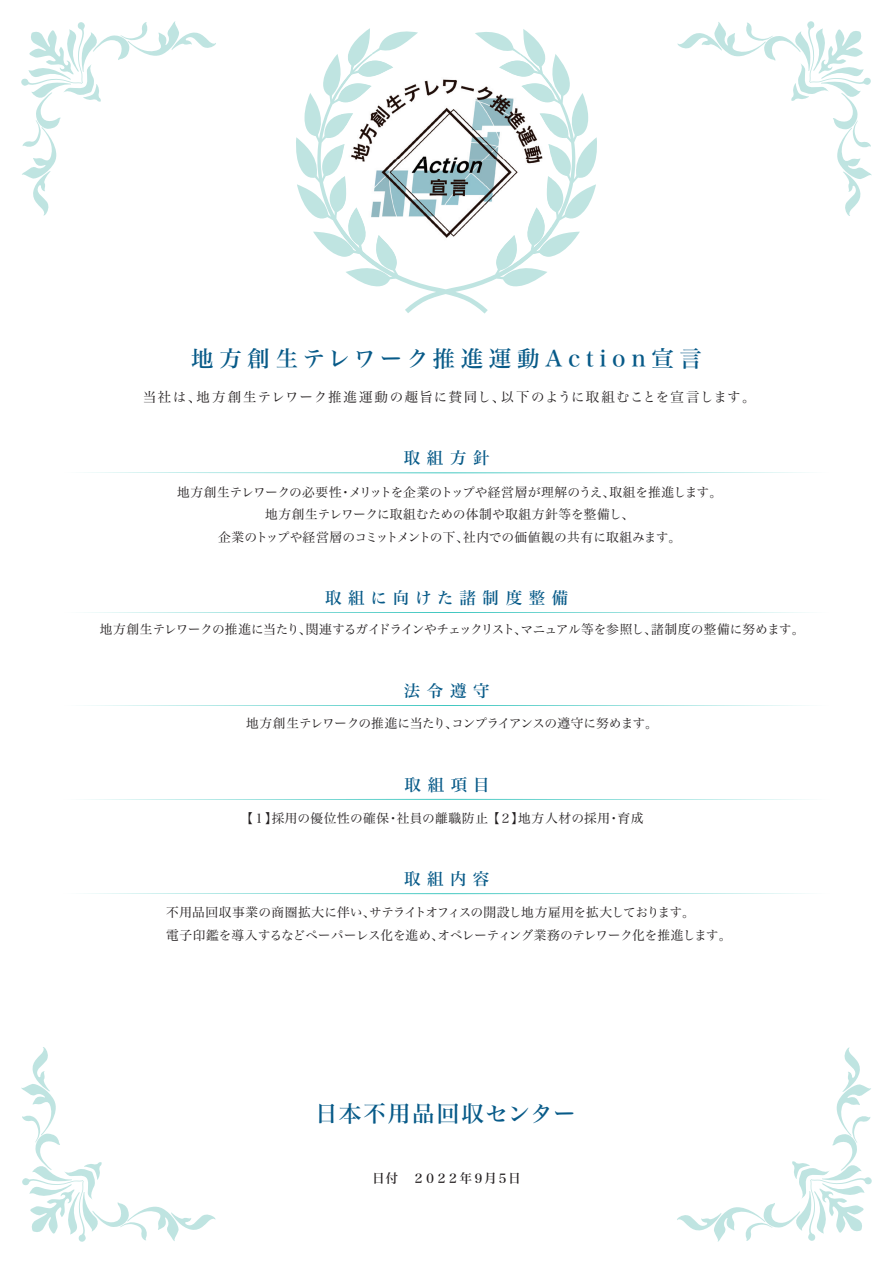
<style>
.page{position:relative;width:893px;height:1263px;background:#fff}
.page>*{position:absolute;margin:0;border:0;box-sizing:border-box;transform-origin:0 0}
.t1{font:22.5px "Hira Min Std N W5";letter-spacing:.25em;color:#075a88}
.t2{font:22.5px "Hira Min Std N W5";letter-spacing:.08em;color:#075a88}
.t3{font:16.5px "Hira Min Std N W5";letter-spacing:.4em;color:#075a88}
.t4{font:16.5px "Hira Min Std N W5";letter-spacing:.38em;color:#075a88}
.t5{font:13.5px "Hira Min Std N W3";letter-spacing:.085em;color:#231f20}
.t6{font:12.75px/22.4px "Hira Min Std N W3";letter-spacing:-.015em;color:#231f20;text-align:center}
.t7{font:12.75px "Hira Min Std N W3";letter-spacing:-.035em;color:#231f20}
.t8{font:12.75px "Hira Min Std N W3";letter-spacing:-.045em;color:#231f20}
.t9{font:12.75px "Hira Min Std N W3";letter-spacing:.045em;color:#231f20}
.t10{font:12.75px "Hira Min Std N W5";letter-spacing:-.06em;color:#231f20}
</style>
<div class="page">
<svg style="left:296px;top:28px;width:301px;height:286px"></svg>
<svg style="left:21px;top:21px;width:195px;height:195px"></svg>
<svg style="left:677px;top:21px;width:195px;height:195px"></svg>
<svg style="left:677px;top:1047px;width:195px;height:195px"></svg>
<svg style="left:21px;top:1047px;width:195px;height:195px"></svg>
<svg style="left:84px;top:472px;width:725px;height:1px"></svg>
<svg style="left:84px;top:612px;width:725px;height:1px"></svg>
<svg style="left:84px;top:705px;width:725px;height:1px"></svg>
<img style="left:394px;top:54px;width:105px;height:198px">
<img style="left:341px;top:54px;width:53px;height:211px">
<img style="left:499px;top:54px;width:52px;height:211px">
<img style="left:393px;top:252px;width:106px;height:13px">
<svg style="left:84px;top:893px;width:725px;height:1px"></svg>
<svg style="left:84px;top:799px;width:725px;height:1px"></svg>
<h1 class="t1" style="left:191px;top:342px;width:512px">地方創生テレワーク推進運動Action宣言</h1>
<p class="t5" style="left:143px;top:387px;width:614px">当社は、地方創生テレワーク推進運動の趣旨に賛同し、以下のように取組むことを宣言します。</p>
<p class="t3" style="left:404px;top:446px;width:87px">取組方針</p>
<p class="t6" style="left:177px;top:481px;width:547px">地方創生テレワークの必要性・メリットを企業のトップや経営層が理解のうえ、取組を推進します。地方創生テレワークに取組むための体制や取組方針等を整備し、<br>企業のトップや経営層のコミットメントの下、社内での価値観の共有に取組みます。</p>
<p class="t4" style="left:325px;top:586px;width:245px">取組に向けた諸制度整備</p>
<p class="t7" style="left:100px;top:620px;width:706px">地方創生テレワークの推進に当たり、関連するガイドラインやチェックリスト、マニュアル等を参照し、諸制度の整備に努めます。</p>
<p class="t3" style="left:404px;top:679px;width:87px">法令遵守</p>
<p class="t8" style="left:246px;top:714px;width:413px">地方創生テレワークの推進に当たり、コンプライアンスの遵守に努めます。</p>
<p class="t3" style="left:405px;top:773px;width:87px">取組項目</p>
<p class="t9" style="left:241px;top:809px;width:405px">【１】採用の優位性の確保・社員の離職防止 【２】地方人材の採用・育成</p>
<p class="t3" style="left:404px;top:867px;width:87px">取組内容</p>
<p class="t6" style="left:166px;top:901px;width:567px;text-align:left">不用品回収事業の商圏拡大に伴い、サテライトオフィスの開設し地方雇用を拡大しております。<br>電子印鑑を導入するなどペーパーレス化を進め、オペレーティング業務のテレワーク化を推進します。</p>
<h1 class="t2" style="left:315px;top:1097px;width:262px">日本不用品回収センター</h1>
<p class="t10" style="left:372px;top:1169px;width:150px">日付　２０２２年９月５日</p>
</div>
